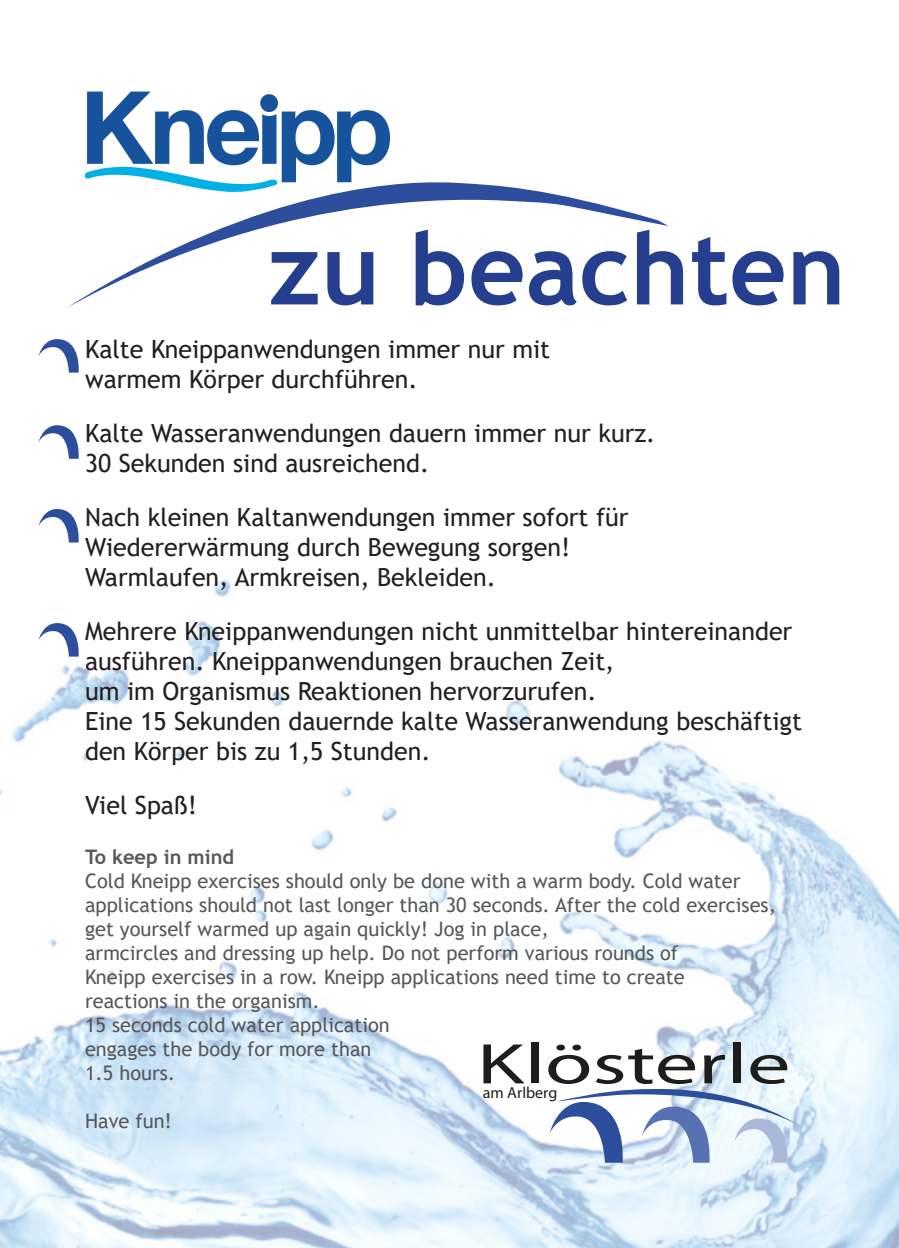
<style>
.page{position:relative;width:899px;height:1248px;background:#fff}
.page>*{position:absolute;margin:0;border:0;box-sizing:border-box;transform-origin:0 0}
.t1{font:700 100px "Trebuchet MS";color:#253f8e}
.t2{font:57.6px "Myriad Pro";color:#1d1d1b;scale:1.5 1}
.t3{font:25px/30px "Trebuchet MS";color:#231f20}
.t4{font:20px/24px "Trebuchet MS";color:#57585a}
.t5{font:16px "Myriad Pro";color:#1d1d1b}
.s1{font-weight:700}
</style>
<div class="page">
<img style="left:0;top:542px;width:899px;height:705px">
<img style="left:85px;top:91px;width:304px;height:89px">
<svg style="left:38px;top:339px;width:41px;height:33px"></svg>
<svg style="left:38px;top:623px;width:44px;height:33px"></svg>
<svg style="left:38px;top:509px;width:41px;height:33px"></svg>
<svg style="left:38px;top:425px;width:41px;height:34px"></svg>
<svg style="left:549px;top:1088px;width:248px;height:74px"></svg>
<svg style="left:67px;top:180px;width:601px;height:128px"></svg>
<p class="t1" style="left:268px;top:206px;width:579px">zu beachten</p>
<p class="t3" style="left:85px;top:333px;width:466px">Kalte Kneippanwendungen immer nur mit warmem Körper durchführen.</p>
<p class="t3" style="left:85px;top:417px;width:572px">Kalte Wasseranwendungen dauern immer nur kurz.<br>30 Sekunden sind ausreichend.</p>
<p class="t3" style="left:85px;top:501px;width:545px">Nach kleinen Kaltanwendungen immer sofort für<br>Wiedererwärmung durch Bewegung sorgen!<br>Warmlaufen, Armkreisen, Bekleiden.</p>
<p class="t3" style="left:85px;top:615px;width:718px">Mehrere Kneippanwendungen nicht unmittelbar hintereinander ausführen. Kneippanwendungen brauchen Zeit,<br>um im Organismus Reaktionen hervorzurufen.<br>Eine 15 Sekunden dauernde kalte Wasseranwendung beschäftigt den Körper bis zu 1,5 Stunden.</p>
<p class="t3" style="left:85px;top:789px;width:113px">Viel Spaß!</p>
<p class="t4" style="left:85px;top:844px;width:657px"><span class="s1">To keep in mind<br></span>Cold Kneipp exercises should only be done with a warm body. Cold water</p>
<p class="t4" style="left:85px;top:892px;width:692px">applications should not last longer than 30 seconds. After the cold exercises,</p>
<p class="t4" style="left:85px;top:916px;width:465px">get yourself warmed up again quickly! Jog in place,</p>
<p class="t4" style="left:85px;top:940px;width:594px">armcircles and dressing up help. Do not perform various rounds of</p>
<p class="t4" style="left:85px;top:964px;width:601px">Kneipp exercises in a row. Kneipp applications need time to create</p>
<p class="t4" style="left:85px;top:988px;width:236px">reactions in the organism.</p>
<p class="t4" style="left:85px;top:1012px;width:306px">15 seconds cold water application</p>
<p class="t4" style="left:85px;top:1036px;width:288px">engages the body for more than</p>
<p class="t4" style="left:85px;top:1060px;width:92px">1.5 hours.</p>
<p class="t4" style="left:85px;top:1108px;width:88px">Have fun!</p>
<p class="t2" style="left:477px;top:1028px;width:210px">Klösterle</p>
<p class="t5" style="left:483px;top:1082px;width:76px">am Arlberg</p>
</div>
